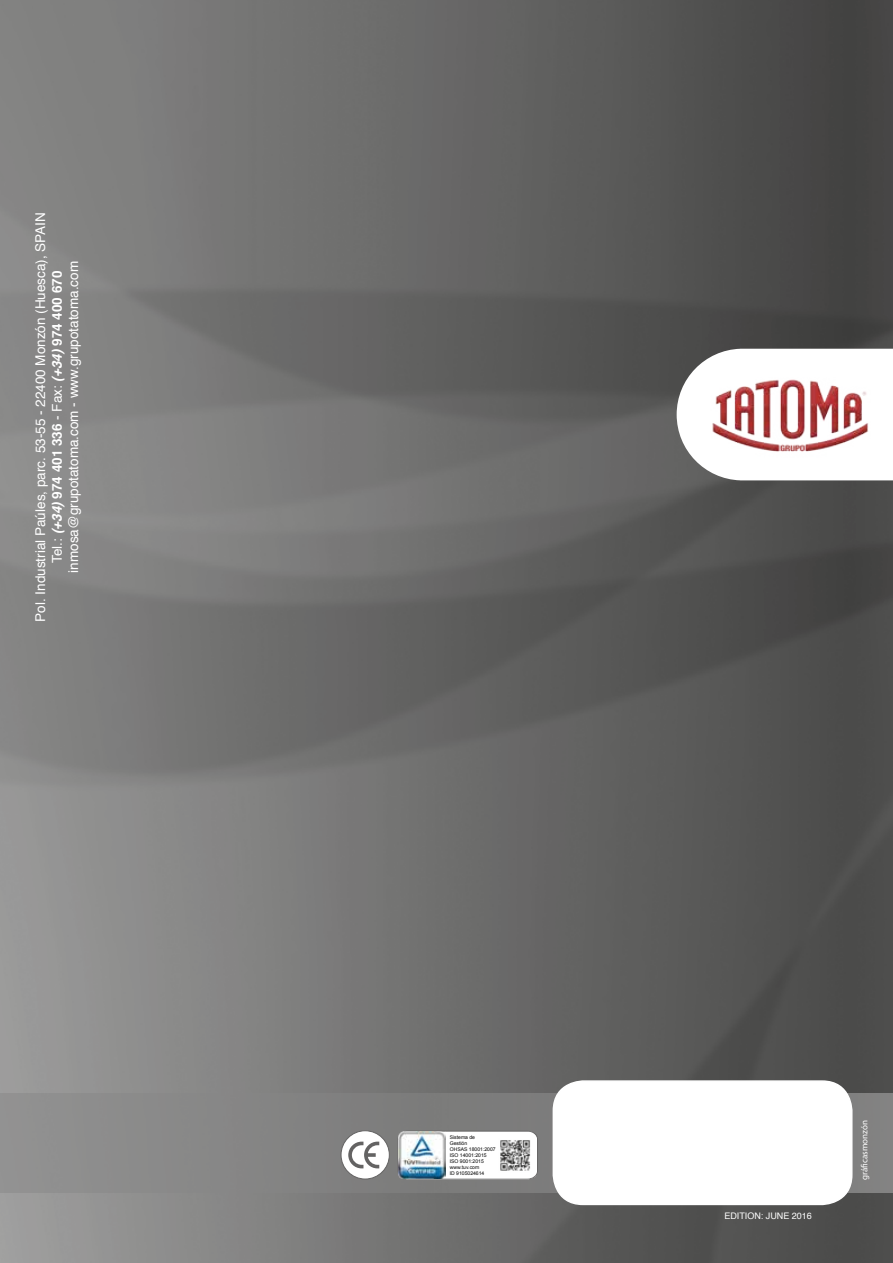
<style>
.page{position:relative;width:893px;height:1263px;background:#fff}
.page>*{position:absolute;margin:0;border:0;box-sizing:border-box;transform-origin:0 0}
.t1{font:13.5px/16.5px "Helvetica";color:#fff;text-align:center}
.t2{font:9px "Helvetica";color:#fff}
.t3{font:9px "Myriad Pro";color:#fff}
.t4{font:5.1px/6.1px "Arial";color:#000}
.s1{font-weight:700;font-style:italic}
.s2{font-weight:700}
</style>
<div class="page">
<img style="left:0;top:0;width:893px;height:1263px">
<div style="left:0;top:1094px;width:893px;height:98px;background:#858585"></div>
<div style="left:553px;top:1081px;width:299px;height:123px;background:#fff;border-radius:30px"></div>
<div style="left:553px;top:1080px;width:299px;height:125px;border:2px solid #fff;border-radius:30px"></div>
<div style="left:341px;top:1131px;width:48px;height:48px;background:#fff;border-radius:50%"></div>
<div style="left:341px;top:1130px;width:49px;height:49px;border:1px solid #646363;border-radius:50%"></div>
<svg style="left:348px;top:1141px;width:31px;height:27px"></svg>
<svg style="left:397px;top:1131px;width:141px;height:48px;background:#f5f5f5"></svg>
<img style="left:398px;top:1131px;width:48px;height:48px">
<img style="left:498px;top:1138px;width:34px;height:34px">
<svg style="left:677px;top:349px;width:216px;height:131px"></svg>
<img style="left:710px;top:370px;width:161px;height:90px">
<p class="t1" style="left:33px;top:621px;width:411px;rotate:-90deg">Pol. Industrial Paúles, parc. 53-55 - 22400 Monzón (Huesca), SPAIN<br>Tel.: <span class="s1">(+34)</span> <span class="s2">974 401 336</span> - Fax: <span class="s1">(+34)</span> <span class="s2">974 400 670 </span>inmosa@grupotatoma.com - www.grupotatoma.com</p>
<p class="t4" style="left:450px;top:1134px;width:47px">Sistema de<br>Gestión<br>OHSAS 18001:2007<br>ISO 14001:2015<br>ISO 9001:2015 www.tuv.com<br>ID 9105024614</p>
<p class="t2" style="left:724px;top:1208px;width:89px">EDITION: JUNE 2016</p>
<p class="t3" style="left:859px;top:1180px;width:62px;rotate:-90deg">gráficasmonzón</p>
</div>
